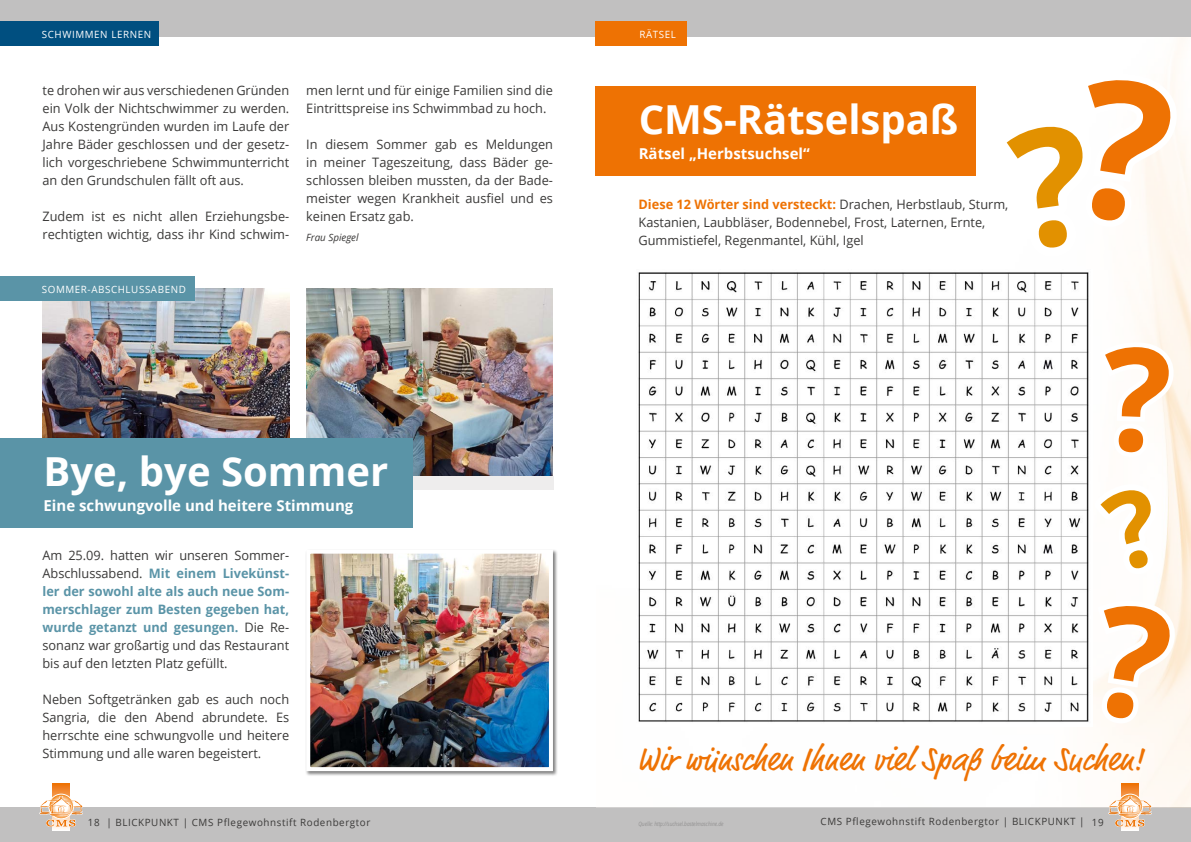
<style>
.page{position:relative;width:1191px;height:842px;background:#fff}
.page>*{position:absolute;margin:0;border:0;box-sizing:border-box;transform-origin:0 0}
.t1{font:700 40px "Open Sans";color:#fff}
.t2{font:33.6px "Market Pro";color:#ee7203}
.t3{font:700 15px "Open Sans";color:#fff}
.t4{font:13px/18px "Open Sans";color:#3a3938;text-align:justify}
.t5{font:10px "Open Sans";letter-spacing:.06em;color:#3a3938}
.t6{font:10px "Open Sans";letter-spacing:.06em;color:#fff}
.t7{font:italic 10px "Open Sans";color:#3a3938}
.t8{font:italic 6px "Open Sans";color:#919090;scale:.8 1}
.s1{font-weight:700;color:#5a94a7}
.s2{font-weight:700;color:#ee7203}
</style>
<div class="page">
<div style="left:0;top:807px;width:1191px;height:35px;background:#c1c0c0"></div>
<img style="left:597px;top:36px;width:594px;height:771px">
<div style="left:0;top:0;width:1191px;height:36px;background:#c1c0c0"></div>
<svg style="left:53px;top:784px;width:17px;height:46px"></svg>
<div style="left:49px;top:794px;width:25px;height:25px;border:1px solid #fff;border-radius:50%"></div>
<svg style="left:39px;top:796px;width:44px;height:31px"></svg>
<svg style="left:1121px;top:784px;width:18px;height:46px"></svg>
<div style="left:1117px;top:794px;width:25px;height:25px;border:1px solid #fff;border-radius:50%"></div>
<svg style="left:1108px;top:796px;width:44px;height:31px"></svg>
<div style="left:595px;top:86px;width:381px;height:89px;background:#ee7203"></div>
<div style="left:595px;top:22px;width:92px;height:24px;background:#ee7203"></div>
<img style="left:637px;top:269px;width:456px;height:457px">
<img style="left:43px;top:289px;width:246px;height:149px">
<img style="left:306px;top:289px;width:247px;height:188px">
<div style="left:0;top:276px;width:195px;height:25px;background:#5a94a7"></div>
<div style="left:1px;top:477px;width:552px;height:13px;background:#eeeded"></div>
<div style="left:0;top:438px;width:412px;height:90px;background:#5a94a7"></div>
<div style="left:305px;top:549px;width:253px;height:227px;background:#000;opacity:.5"></div>
<img style="left:311px;top:555px;width:237px;height:211px">
<div style="left:306px;top:550px;width:247px;height:221px;border:4px solid #fff"></div>
<div style="left:0;top:22px;width:159px;height:24px;background:#004f80"></div>
<svg style="left:1087px;top:593px;width:95px;height:137px"></svg>
<svg style="left:1092px;top:336px;width:88px;height:126px"></svg>
<svg style="left:981px;top:64px;width:205px;height:207px"></svg>
<svg style="left:1083px;top:474px;width:83px;height:110px"></svg>
<p class="t6" style="left:42px;top:27px;width:111px">SCHWIMMEN LERNEN</p>
<p class="t4" style="left:43px;top:81px;width:248px">te drohen wir aus verschiedenen Gründen ein Volk der Nichtschwimmer zu werden.<br>Aus Kostengründen wurden im Laufe der Jahre Bäder geschlossen und der gesetz&shy;lich vorgeschriebene Schwimmunterricht an den Grundschulen fällt oft aus.</p>
<p class="t4" style="left:43px;top:207px;width:248px">Zudem ist es nicht allen Erziehungsbe&shy;rechtigten wichtig, dass ihr Kind schwim-</p>
<p class="t6" style="left:42px;top:282px;width:146px">SOMMER-ABSCHLUSSABEND</p>
<p class="t4" style="left:306px;top:81px;width:248px">men lernt und für einige Familien sind die<br>Eintrittspreise ins Schwimmbad zu hoch.</p>
<p class="t4" style="left:306px;top:135px;width:248px">In diesem Sommer gab es Meldungen in meiner Tageszeitung, dass Bäder ge&shy;schlossen bleiben mussten, da der Bade&shy;meister wegen Krankheit ausfiel und es keinen Ersatz gab.</p>
<p class="t7" style="left:306px;top:231px;width:54px">Frau Spiegel</p>
<h1 class="t1" style="left:44px;top:443px;width:346px">Bye, bye Sommer</h1>
<p class="t3" style="left:44px;top:495px;width:311px">Eine schwungvolle und heitere Stimmung</p>
<p class="t4" style="left:42px;top:545px;width:248px">Am 25.09. hatten wir unseren Sommer-Abschlussabend. <span class="s1">Mit einem Livekünst&shy;ler der sowohl alte als auch neue Som&shy;merschlager zum Besten gegeben hat, wurde getanzt und gesungen.</span> Die Re&shy;sonanz war großartig und das Restaurant bis auf den letzten Platz gefüllt.</p>
<p class="t4" style="left:42px;top:689px;width:248px">Neben Softgetränken gab es auch noch Sangria, die den Abend abrundete. Es herrschte eine schwungvolle und heitere Stimmung und alle waren begeistert.</p>
<p class="t6" style="left:639px;top:27px;width:38px">RÄTSEL</p>
<h1 class="t1" style="left:639px;top:91px;width:321px">CMS-Rätselspaß</h1>
<p class="t3" style="left:639px;top:143px;width:173px">Rätsel „Herbstsuchsel“</p>
<p class="t4" style="left:638px;top:195px;width:371px;text-align:left"><span class="s2">Diese 12 Wörter sind versteckt:</span> Drachen, Herbstlaub, Sturm,<br>Kastanien, Laubbläser, Bodennebel, Frost, Laternen, Ernte,<br>Gummistiefel, Regenmantel, Kühl, Igel</p>
<h2 class="t2" style="left:636px;top:737px;width:508px">Wir wünschen Ihnen viel Spaß beim Suchen!</h2>
<p class="t5" style="left:88px;top:815px;width:284px">18 | BLICKPUNKT | CMS Pflegewohnstift Rodenbergtor</p>
<p class="t5" style="left:820px;top:814px;width:285px">CMS Pflegewohnstift Rodenbergtor | BLICKPUNKT | 19</p>
<p class="t8" style="left:638px;top:820px;width:108px">Quelle: http://suchsel.bastelmaschine.de</p>
</div>
